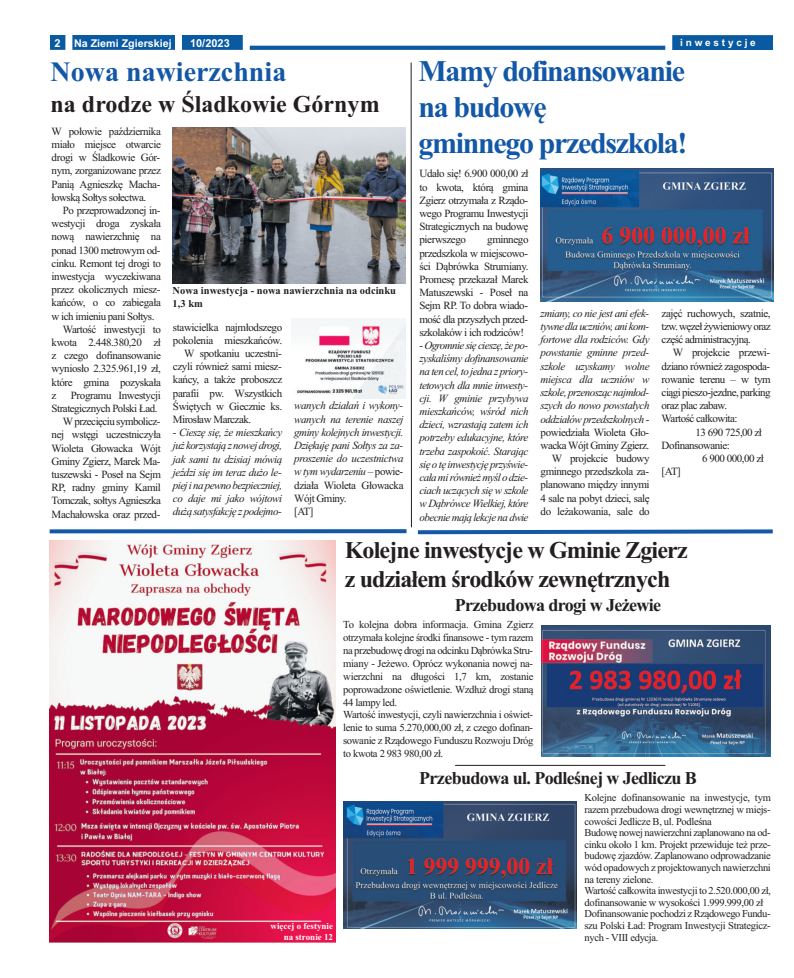
<style>
.page{position:relative;width:794px;height:978px;background:#fff}
.page>*{position:absolute;margin:0;border:0;box-sizing:border-box;transform-origin:0 0}
.t1{font:700 30px/36px "Times New Roman";letter-spacing:-.045em;color:#1357a7}
.t2{font:700 28px "Times New Roman";color:#1357a7}
.t3{font:700 24px/28.8px "Times New Roman";letter-spacing:-.035em;color:#231f20}
.t4{font:700 24px "Times New Roman";color:#231f20}
.t5{font:700 18px "Times New Roman";letter-spacing:-.035em;color:#231f20}
.t6{font:11px/13.2px "Times New Roman";letter-spacing:-.035em;color:#231f20;text-align:justify}
.t7{font:italic 11px/13.2px "Times New Roman";letter-spacing:-.045em;color:#231f20;text-align:justify}
.t8{font:700 11px "Arial";color:#fff}
.t9{font:10.7px/12.8px "Times New Roman";letter-spacing:-.035em;color:#231f20}
.t10{font:700 10.7px "Arial";color:#fff}
.t11{font:10.5px/11.6px "Times New Roman";letter-spacing:-.03em;color:#231f20}
.t12{font:700 10.5px/12.6px "Times New Roman";color:#231f20}
.t13{font:700 10px "Arial";letter-spacing:.28em;color:#fff}
.t14{font:700 9px/10.8px "Times New Roman";color:#fff;text-align:right}
.s1{font-size:11px}
.s2{font-style:normal}
</style>
<div class="page">
<img style="left:50px;top:36px;width:722px;height:14px">
<svg style="left:50px;top:529px;width:356px;height:4px"></svg>
<svg style="left:410px;top:62px;width:364px;height:473px"></svg>
<img style="left:50px;top:540px;width:285px;height:403px">
<img style="left:173px;top:127px;width:232px;height:156px">
<img style="left:291px;top:319px;width:114px;height:79px">
<img style="left:343px;top:801px;width:233px;height:127px">
<img style="left:541px;top:626px;width:229px;height:131px">
<hr style="left:455px;top:765px;width:210px;height:1px;background:#231f20">
<p class="t10" style="left:55px;top:37px;width:119px"><span class="s1">2</span> Na Ziemi Zgierskiej</p>
<p class="t8" style="left:190px;top:37px;width:41px">10/2023</p>
<p class="t13" style="left:680px;top:37px;width:77px">inwestycje</p>
<h2 class="t2" style="left:51px;top:55px;width:237px">Nowa nawierzchnia</h2>
<h3 class="t4" style="left:51px;top:89px;width:330px">na drodze w Śladkowie Górnym</h3>
<h1 class="t1" style="left:418px;top:53px;width:270px">Mamy dofinansowanie na budowę<br>gminnego przedszkola!</h1>
<p class="t6" style="left:419px;top:167px;width:111px">Udało się! 6.900 000,00 zł to kwota, którą gmina Zgierz otrzymała z Rządo&shy;wego Programu Inwestycji Strategicznych na budowę pierwszego</p>
<p class="t6" style="left:52px;top:124px;width:111px">W połowie października miało miejsce otwarcie drogi w Śladkowie Gór&shy;nym, zorganizowane przez Panią Agnieszkę Macha&shy;łowską Sołtys sołectwa.</p>
<p class="t6" style="left:63px;top:203px;width:99px">Po przeprowadzonej in-</p>
<p class="t6" style="left:52px;top:217px;width:111px">westycji droga zyskała</p>
<p class="t6" style="left:52px;top:230px;width:111px">nową nawierzchnię na</p>
<p class="t6" style="left:52px;top:243px;width:110px">ponad 1300 metrowym od-</p>
<p class="t6" style="left:52px;top:256px;width:111px">cinku. Remont tej drogi to</p>
<p class="t6" style="left:52px;top:269px;width:111px">inwestycja wyczekiwana</p>
<p class="t6" style="left:52px;top:283px;width:110px">przez okolicznych miesz-</p>
<p class="t6" style="left:52px;top:296px;width:111px">kańców, o co zabiegała</p>
<p class="t6" style="left:52px;top:309px;width:104px">w ich imieniu pani Sołtys.</p>
<p class="t6" style="left:63px;top:322px;width:99px">Wartość inwestycji to</p>
<p class="t6" style="left:52px;top:335px;width:111px">kwota 2.448.380,20 zł</p>
<p class="t6" style="left:52px;top:349px;width:111px">z czego dofinansowanie</p>
<p class="t6" style="left:52px;top:362px;width:111px">wyniosło 2.325.961,19 zł,</p>
<p class="t6" style="left:52px;top:375px;width:111px">które gmina pozyskała</p>
<p class="t6" style="left:52px;top:388px;width:6px">z</p>
<p class="t6" style="left:71px;top:388px;width:92px">Programu Inwestycji</p>
<p class="t6" style="left:52px;top:401px;width:107px">Strategicznych Polski Ład.</p>
<p class="t6" style="left:63px;top:415px;width:99px">Wprzecięciu symbolicz-</p>
<p class="t6" style="left:52px;top:428px;width:111px">nej wstęgi uczestniczyła</p>
<p class="t6" style="left:52px;top:441px;width:111px">Wioleta Głowacka Wójt</p>
<p class="t6" style="left:52px;top:454px;width:110px">Gminy Zgierz, Marek Ma-</p>
<p class="t6" style="left:52px;top:467px;width:111px">tuszewski - Poseł na Sejm</p>
<p class="t6" style="left:52px;top:481px;width:111px">RP, radny gminy Kamil</p>
<p class="t6" style="left:52px;top:494px;width:111px">Tomczak, sołtys Agnieszka</p>
<p class="t6" style="left:52px;top:507px;width:110px">Machałowska oraz przed-</p>
<p class="t6" style="left:419px;top:233px;width:111px;text-indent:68px">gminnego przedszkola w miejscowo&shy;ści Dąbrówka Strumiany.<br>Promesę przekazał Marek Matuszewski - Poseł na Sejm RP. To dobra wiado&shy;mość dla przyszłych przed&shy;szkolaków i ich rodziców!</p>
<p class="t7" style="left:419px;top:339px;width:111px"><span class="s2">-</span> Ogromnie się cieszę, żepo&shy;zyskaliśmy dofinansowanie na ten cel, to jedna z priory&shy;tetowych dla mnie inwesty&shy;cji. W gminie przybywa mieszkańców, wśród nich dzieci, wzrastają zatem ich potrzeby edukacyjne, które trzeba zaspokoić. Starając się o tę inwestycję przyświe&shy;cała mi również myśl o dzie&shy;ciach uczących się w szkole w Dąbrówce Wielkiej, które obecnie mają lekcje na dwie</p>
<p class="t12" style="left:173px;top:284px;width:225px">Nowa inwestycja - nowa nawierzchnia na odcinku<br>1,3 km</p>
<p class="t7" style="left:540px;top:306px;width:111px;text-align:right">zmiany, co nie jest ani efek&shy;tywne dla uczniów, ani kom&shy;fortowe dla rodziców. Gdy powstanie gminne przed&shy;szkole uzyskamy wolne miejsca dla uczniów w szkole, przenosząc najmłod&shy;szych do nowo powstałych oddziałów przedszkolnych <span class="s2">- powiedziała Wioleta Gło&shy;wacka Wójt Gminy Zgierz.<br>W projekcie budowy gminnego przedszkola za&shy;planowano między innymi<br>4 sale na pobyt dzieci, salę do leżakowania, sale do</span></p>
<p class="t6" style="left:661px;top:306px;width:111px">zajęć ruchowych, szatnie, tzw. węzeł żywieniowy oraz część administracyjną.</p>
<p class="t6" style="left:173px;top:320px;width:111px">stawicielka najmłodszego</p>
<p class="t6" style="left:173px;top:333px;width:111px">pokolenia mieszkańców.</p>
<p class="t6" style="left:184px;top:347px;width:99px">W spotkaniu uczestni-</p>
<p class="t6" style="left:173px;top:360px;width:110px">czyli również sami miesz-</p>
<p class="t6" style="left:173px;top:373px;width:111px">kańcy, a także proboszcz</p>
<p class="t6" style="left:173px;top:386px;width:111px">parafii pw. Wszystkich</p>
<p class="t6" style="left:173px;top:399px;width:111px">Świętych w Giecznie ks.</p>
<p class="t6" style="left:173px;top:413px;width:80px">Mirosław Marczak.</p>
<p class="t7" style="left:173px;top:426px;width:111px"><span class="s2">-</span> Cieszę się, że mieszkańcy już korzystają z nowej drogi, jak sami tu dzisiaj mówią jeździ się im teraz dużo le&shy;piej i na pewno bezpieczniej, co daje mi jako wójtowi dużą satysfakcję z podejmo-</p>
<p class="t6" style="left:661px;top:346px;width:111px;text-align:left;text-indent:11px">W projekcie przewi&shy;dziano również zagospoda&shy;rowanie terenu – w tym ciągi pieszo-jezdne, parking oraz plac zabaw.<br>Wartość całkowita:</p>
<p class="t6" style="left:661px;top:425px;width:102px;text-indent:34px">13 690 725,00 zł<br>Dofinansowanie:</p>
<p class="t6" style="left:702px;top:452px;width:63px">6 900 000,00 zł</p>
<p class="t6" style="left:661px;top:465px;width:21px">[AT]</p>
<p class="t7" style="left:294px;top:399px;width:111px;text-align:left">wanych działań i wykony&shy;wanych na terenie naszej gminy kolejnych inwestycji.<br>Dziękuję pani Sołtys za za&shy;proszenie do uczestnictwa w tym wydarzeniu <span class="s2">– powie&shy;działa Wioleta Głowacka<br>Wójt Gminy.<br>[AT]</span></p>
<h3 class="t3" style="left:345px;top:535px;width:344px">Kolejne inwestycje w Gminie Zgierz z udziałem środków zewnętrznych</h3>
<h3 class="t5" style="left:455px;top:594px;width:208px">Przebudowa drogi w Jeżewie</h3>
<p class="t9" style="left:343px;top:618px;width:192px">To kolejna dobra informacja. Gmina Zgierz otrzymała kolejne środki finansowe - tym razem na przebudowę drogi na odcinku Dąbrówka Stru&shy;miany - Jeżewo. Oprócz wykonania nowej na&shy;wierzchni na długości 1,7 km, zostanie poprowadzone oświetlenie. Wzdłuż drogi staną 44 lampy led.<br>Wartość inwestycji, czyli nawierzchnia i oświet&shy;lenie to suma 5.270,000,00 zł, z czego dofinan&shy;sowanie z Rządowego Funduszu Rozwoju Dróg to kwota 2 983 980,00 zł.</p>
<p class="t14" style="left:270px;top:920px;width:64px">więcej o festynie na stronie 12</p>
<h3 class="t5" style="left:419px;top:767px;width:279px">Przebudowa ul. Podleśnej w Jedliczu B</h3>
<p class="t11" style="left:584px;top:792px;width:188px">Kolejne dofinansowanie na inwestycje, tym razem przebudowa drogi wewnętrznej w miejs&shy;cowości Jedlicze B, ul. Podleśna<br>Budowę nowej nawierzchni zaplanowano na od&shy;cinku około 1 km. Projekt przewiduje też prze&shy;budowę zjazdów. Zaplanowano odprowadzanie wód opadowych z projektowanych nawierzchni na tereny zielone.<br>Wartość całkowita inwestycji to 2.520.000,00 zł, dofinansowanie w wysokości 1.999.999,00 zł Dofinansowanie pochodzi z Rządowego Fundu&shy;szu Polski Ład: Program Inwestycji Strategicz&shy;nych - VIII edycja.</p>
</div>
